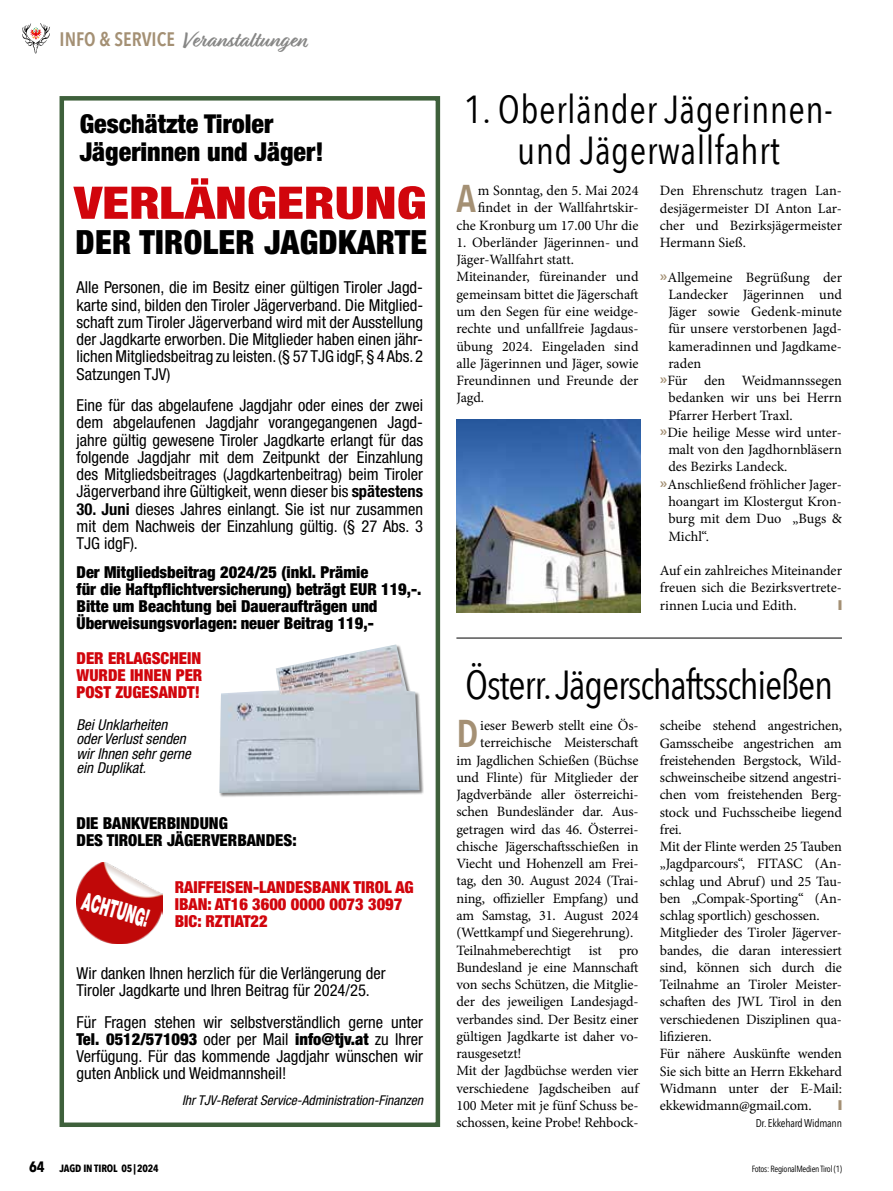
<style>
.page{position:relative;width:893px;height:1191px;background:#fff}
.page>*{position:absolute;margin:0;border:0;box-sizing:border-box;transform-origin:0 0}
.t1{font:900 condensed 45px "Helvetica Neue LT Std";color:#d1050c;scale:1.2 1}
.t2{font:40.5px "Avenir Next Condensed";letter-spacing:-.03em;color:#000}
.t3{font:39px/41.4px "Avenir Next Condensed";letter-spacing:.01em;color:#000;text-align:center}
.t4{font:600 38.55px "Avenir Next Condensed";color:#a49074}
.t5{font:900 condensed 33.45px "Helvetica Neue LT Std";letter-spacing:.01em;color:#000}
.t6{font:900 condensed 26.1px/28.2px "Helvetica Neue LT Std";color:#000}
.t7{font:900 24.75px "Helvetica Neue LT Std";color:#fff;scale:.5 1}
.t8{font:700 22.5px "Relation";color:#878786}
.t9{font:condensed 16.5px/17.2px "Helvetica Neue LT Std";color:#000;text-align:justify}
.t10{font:900 condensed 16.5px/17.2px "Helvetica Neue LT Std";color:#000}
.t11{font:900 condensed 16.5px/17.2px "Helvetica Neue LT Std";color:#d1050c;text-align:justify}
.t12{font:italic condensed 15px/14.2px "Helvetica Neue LT Std";color:#000}
.t13{font:14.25px/17.2px "Minion Pro";letter-spacing:-.01em;color:#000}
.t14{font:italic condensed 13.5px "Helvetica Neue LT Std";color:#000}
.t15{font:11.25px "Avenir Next Condensed";letter-spacing:-.02em;color:#000}
.t16{font:700 10.5px "Avenir Next Condensed";letter-spacing:-.01em;color:#000}
.t17{font:9px "Avenir Next Condensed";letter-spacing:-.03em;color:#000}
.s1{font-family:"Avenir Next Condensed";font-weight:600;font-size:19.5px;color:#a49074}
.s2{font-weight:700}
.s3{font-weight:900}
.s4{font-family:"Acumin Variable Concept";color:#a49074}
.s5{font-size:15px}
</style>
<div class="page">
<svg style="left:22px;top:23px;width:28px;height:30px"></svg>
<hr style="left:456px;top:638px;width:386px;height:1px;background:#000">
<img style="left:456px;top:419px;width:184px;height:193px">
<img style="left:77px;top:862px;width:85px;height:82px">
<div style="left:220px;top:644px;width:204px;height:154px;background:#000;opacity:.5"></div>
<img style="left:219px;top:644px;width:201px;height:149px">
<div style="left:60px;top:96px;width:380px;height:1031px;border:4px solid #3e603b"></div>
<h3 class="t8" style="left:60px;top:27px;width:248px"><span class="s1">INFO &amp; SERVICE</span> Veranstaltungen</h3>
<h3 class="t6" style="left:80px;top:109px;width:245px">Geschätzte Tiroler<br>Jägerinnen und Jäger!</h3>
<h1 class="t1" style="left:74px;top:175px;width:295px">VERLÄNGERUNG</h1>
<h3 class="t5" style="left:76px;top:221px;width:353px">DER TIROLER JAGDKARTE</h3>
<p class="t9" style="left:77px;top:279px;width:348px">Alle Personen, die im Besitz einer gültigen Tiroler Jagd&shy;karte sind, bilden den Tiroler Jägerverband. Die Mitglied&shy;schaft zum Tiroler Jägerverband wird mit der Ausstellung der Jagdkarte erworben. Die Mitglieder haben einen jähr&shy;lichen Mitgliedsbeitrag zu leisten. (§ 57 TJG idgF, § 4 Abs. 2<br>Satzungen TJV)</p>
<p class="t9" style="left:77px;top:396px;width:348px">Eine für das abgelaufene Jagdjahr oder eines der zwei dem abgelaufenen Jagdjahr vorangegangenen Jagd&shy;jahre gültig gewesene Tiroler Jagdkarte erlangt für das folgende Jagdjahr mit dem Zeitpunkt der Einzahlung des Mitgliedsbeitrages (Jagdkartenbeitrag) beim Tiroler Jägerverband ihre Gültigkeit, wenn dieser bis <span class="s2">spätestens</span></p>
<p class="t9" style="left:77px;top:500px;width:348px"><span class="s2">30. Juni</span> dieses Jahres einlangt. Sie ist nur zusammen mit dem Nachweis der Einzahlung gültig. (§ 27 Abs. 3<br>TJG idgF).</p>
<p class="t10" style="left:77px;top:563px;width:346px">Der Mitgliedsbeitrag 2024/25 (inkl. Prämie<br>für die Haftpflichtversicherung) beträgt EUR 119,-.<br>Bitte um Beachtung bei Daueraufträgen und Überweisungsvorlagen: neuer Beitrag 119,-</p>
<p class="t11" style="left:77px;top:649px;width:127px">DER ERLAGSCHEIN WURDE IHNEN PER POST ZUGESANDT!</p>
<p class="t12" style="left:77px;top:718px;width:116px">Bei Unklarheiten oder Verlust senden wir Ihnen sehr gerne ein Duplikat.</p>
<p class="t10" style="left:77px;top:814px;width:222px">DIE BANKVERBINDUNG<br>DES TIROLER JÄGERVERBANDES:</p>
<p class="t11" style="left:175px;top:878px;width:240px;text-align:left">RAIFFEISEN-LANDESBANK TIROL AG<br>IBAN: AT16 3600 0000 0073 3097<br>BIC: RZTIAT22</p>
<p class="t9" style="left:77px;top:964px;width:311px">Wir danken Ihnen herzlich für die Verlängerung der<br>Tiroler Jagdkarte und Ihren Beitrag für 2024/25.</p>
<p class="t9" style="left:77px;top:1013px;width:348px">Für Fragen stehen wir selbstverständlich gerne unter <span class="s3">Tel. 0512/571093</span> oder per Mail <span class="s3">info@tjv.at</span> zu Ihrer Verfügung. Für das kommende Jagdjahr wünschen wir guten Anblick und Weidmannsheil!</p>
<p class="t14" style="left:182px;top:1092px;width:242px">Ihr TJV-Referat Service-Administration-Finanzen</p>
<h3 class="t7" style="left:87px;top:886px;width:138px;rotate:16deg">ACHTUNG!</h3>
<h3 class="t3" style="left:464px;top:87px;width:371px">1. Oberländer Jägerinnen&shy;und Jägerwallfahrt</h3>
<h3 class="t4" style="left:456px;top:166px;width:21px">A</h3>
<p class="t13" style="left:456px;top:182px;width:184px;text-align:right">m Sonntag, den 5. Mai 2024 findet in der Wallfahrtskir&shy;che Kronburg um 17.00 Uhr die</p>
<p class="t13" style="left:456px;top:234px;width:184px">1. Oberländer Jägerinnen- und<br>Jäger-Wallfahrt statt.<br>Miteinander, füreinander und gemeinsam bittet die Jägerschaft um den Segen für eine weidge&shy;rechte und unfallfreie Jagdaus&shy;übung 2024. Eingeladen sind alle Jägerinnen und Jäger, sowie<br>Freundinnen und Freunde der<br>Jagd.</p>
<p class="t13" style="left:660px;top:182px;width:184px;text-align:justify">Den Ehrenschutz tragen Lan&shy;desjägermeister DI Anton Lar&shy;cher und Bezirksjägermeister Hermann Sieß.</p>
<p class="t13" style="left:660px;top:268px;width:184px"><span class="s4">»</span>Allgemeine Begrüßung der</p>
<p class="t13" style="left:668px;top:286px;width:175px">Landecker Jägerinnen und</p>
<p class="t13" style="left:668px;top:303px;width:175px">Jäger sowie Gedenk-minute</p>
<p class="t13" style="left:668px;top:320px;width:175px">für unsere verstorbenen Jagd-</p>
<p class="t13" style="left:668px;top:337px;width:175px">kameradinnen und Jagdkame-</p>
<p class="t13" style="left:668px;top:355px;width:34px">raden</p>
<p class="t13" style="left:660px;top:372px;width:184px"><span class="s4">»</span>Für den Weidmannssegen</p>
<p class="t13" style="left:668px;top:389px;width:175px">bedanken wir uns bei Herrn</p>
<p class="t13" style="left:668px;top:406px;width:126px">Pfarrer Herbert Traxl.</p>
<p class="t13" style="left:660px;top:424px;width:184px"><span class="s4">»</span>Die heilige Messe wird unter-</p>
<p class="t13" style="left:668px;top:441px;width:175px">malt von den Jagdhornbläsern</p>
<p class="t13" style="left:668px;top:458px;width:121px">des Bezirks Landeck.</p>
<p class="t13" style="left:660px;top:475px;width:184px"><span class="s4">»</span>Anschließend fröhlicher Jager-</p>
<p class="t13" style="left:668px;top:493px;width:175px">hoangart im Klostergut Kron-</p>
<p class="t13" style="left:668px;top:510px;width:175px">burg mit dem Duo „Bugs &amp;</p>
<p class="t13" style="left:668px;top:527px;width:42px">Michl“.</p>
<p class="t13" style="left:660px;top:562px;width:184px;text-align:justify">Auf ein zahlreiches Miteinander freuen sich die Bezirksvertrete&shy;rinnen Lucia und Edith.</p>
<h2 class="t2" style="left:465px;top:650px;width:369px">Österr. Jägerschaftsschießen</h2>
<h3 class="t4" style="left:456px;top:700px;width:23px">D</h3>
<p class="t13" style="left:480px;top:717px;width:160px">ieser Bewerb stellt eine Ös-</p>
<p class="t13" style="left:480px;top:734px;width:160px">terreichische Meisterschaft</p>
<p class="t13" style="left:456px;top:751px;width:184px">im Jagdlichen Schießen (Büchse</p>
<p class="t13" style="left:456px;top:769px;width:184px">und Flinte) für Mitglieder der</p>
<p class="t13" style="left:456px;top:786px;width:184px">Jagdverbände aller österreichi-</p>
<p class="t13" style="left:456px;top:803px;width:184px">schen Bundesländer dar. Aus-</p>
<p class="t13" style="left:456px;top:820px;width:184px">getragen wird das 46. Österrei-</p>
<p class="t13" style="left:456px;top:838px;width:184px">chische Jägerschaftsschießen in</p>
<p class="t13" style="left:456px;top:855px;width:184px">Viecht und Hohenzell am Frei-</p>
<p class="t13" style="left:456px;top:872px;width:184px">tag, den 30. August 2024 (Trai-</p>
<p class="t13" style="left:456px;top:889px;width:184px">ning, offizieller Empfang) und</p>
<p class="t13" style="left:456px;top:907px;width:184px">am Samstag, 31. August 2024</p>
<p class="t13" style="left:456px;top:924px;width:178px">(Wettkampf und Siegerehrung).</p>
<p class="t13" style="left:456px;top:941px;width:184px">Teilnahmeberechtigt ist pro</p>
<p class="t13" style="left:456px;top:958px;width:184px">Bundesland je eine Mannschaft</p>
<p class="t13" style="left:456px;top:976px;width:184px">von sechs Schützen, die Mitglie-</p>
<p class="t13" style="left:456px;top:993px;width:184px">der des jeweiligen Landesjagd-</p>
<p class="t13" style="left:456px;top:1010px;width:184px">verbandes sind. Der Besitz einer</p>
<p class="t13" style="left:456px;top:1027px;width:184px">gültigen Jagdkarte ist daher vo-</p>
<p class="t13" style="left:456px;top:1045px;width:67px">rausgesetzt!</p>
<p class="t13" style="left:456px;top:1062px;width:184px">Mit der Jagdbüchse werden vier</p>
<p class="t13" style="left:456px;top:1079px;width:184px">verschiedene Jagdscheiben auf</p>
<p class="t13" style="left:456px;top:1096px;width:184px">100 Meter mit je fünf Schuss be-</p>
<p class="t13" style="left:456px;top:1114px;width:184px">schossen, keine Probe! Rehbock-</p>
<p class="t13" style="left:660px;top:717px;width:184px">scheibe stehend angestrichen,<br>Gamsscheibe angestrichen am freistehenden Bergstock, Wild&shy;schweinscheibe sitzend angestri&shy;chen vom freistehenden Berg&shy;stock und Fuchsscheibe liegend frei.<br>Mit der Flinte werden 25 Tauben „Jagdparcours“, FITASC (An&shy;schlag und Abruf) und 25 Tau&shy;ben „Compak-Sporting“ (An&shy;schlag sportlich) geschossen.<br>Mitglieder des Tiroler Jägerver&shy;bandes, die daran interessiert sind, können sich durch die<br>Teilnahme an Tiroler Meister&shy;schaften des JWL Tirol in den verschiedenen Disziplinen qua&shy;lifizieren.<br>Für nähere Auskünfte wenden<br>Sie sich bitte an Herrn Ekkehard<br>Widmann unter der E-Mail: ekkewidmann@gmail.com.</p>
<p class="t15" style="left:756px;top:1113px;width:88px">Dr. Ekkehard Widmann</p>
<p class="t16" style="left:29px;top:1161px;width:131px"><span class="s5">64</span> JAGD IN TIROL 05|2024</p>
<p class="t17" style="left:752px;top:1161px;width:92px">Fotos: RegionalMedien Tirol (1)</p>
</div>
